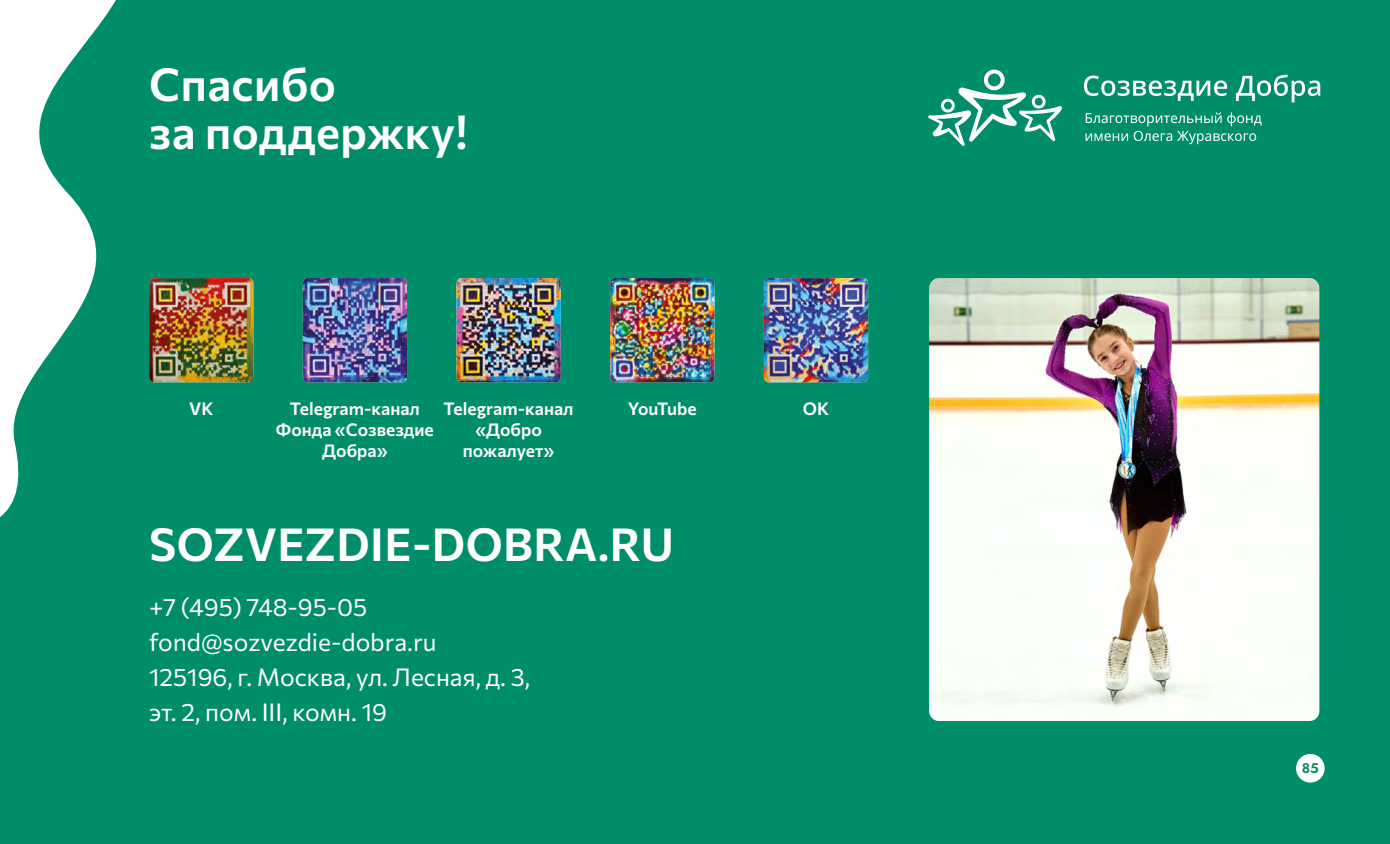
<style>
.page{position:relative;width:1390px;height:844px;background:#008d69}
.page>*{position:absolute;margin:0;border:0;box-sizing:border-box;transform-origin:0 0}
.t1{font:600 45.5px/47.2px "Commissioner";letter-spacing:.01em;color:#fff}
.t2{font:24.5px/35px "Commissioner";color:#fff}
.t3{font:600 17.5px/21px "Commissioner";color:#fff;text-align:center}
.t4{font:600 17.5px "Commissioner";letter-spacing:-.035em;color:#fff}
.t5{font:600 14px "Jost";color:#008d69}
</style>
<div class="page">
<svg style="left:0;top:0;width:160px;height:517px"></svg>
<svg style="left:928px;top:70px;width:134px;height:76px"></svg>
<svg style="left:1084px;top:74px;width:236px;height:28px"></svg>
<svg style="left:1085px;top:112px;width:176px;height:32px"></svg>
<img style="left:149px;top:278px;width:104px;height:104px">
<img style="left:303px;top:278px;width:104px;height:104px">
<img style="left:764px;top:278px;width:104px;height:104px">
<img style="left:610px;top:278px;width:104px;height:104px">
<img style="left:456px;top:278px;width:105px;height:104px">
<img style="left:929px;top:278px;width:390px;height:443px">
<div style="left:1296px;top:754px;width:28px;height:28px;background:#fff;border-radius:50%"></div>
<h1 class="t1" style="left:149px;top:57px;width:320px">Спасибо<br>за поддержку!</h1>
<p class="t3" style="left:189px;top:396px;width:26px">VK</p>
<p class="t3" style="left:276px;top:396px;width:159px">Telegram-канал<br>Фонда «Созвездие<br>Добра»</p>
<p class="t3" style="left:443px;top:396px;width:131px">Telegram-канал</p>
<p class="t4" style="left:628px;top:394px;width:70px">YouTube</p>
<p class="t3" style="left:803px;top:396px;width:28px">OK</p>
<p class="t3" style="left:463px;top:417px;width:93px">«Добро пожалует»</p>
<h1 class="t1" style="left:149px;top:517px;width:526px">SOZVEZDIE-DOBRA.RU</h1>
<p class="t2" style="left:149px;top:587px;width:382px">+7 (495) 748-95-05 fond@sozvezdie-dobra.ru<br>125196, г. Москва, ул. Лесная, д. 3, эт. 2, пом. III, комн. 19</p>
<p class="t5" style="left:1301px;top:758px;width:19px">85</p>
</div>
